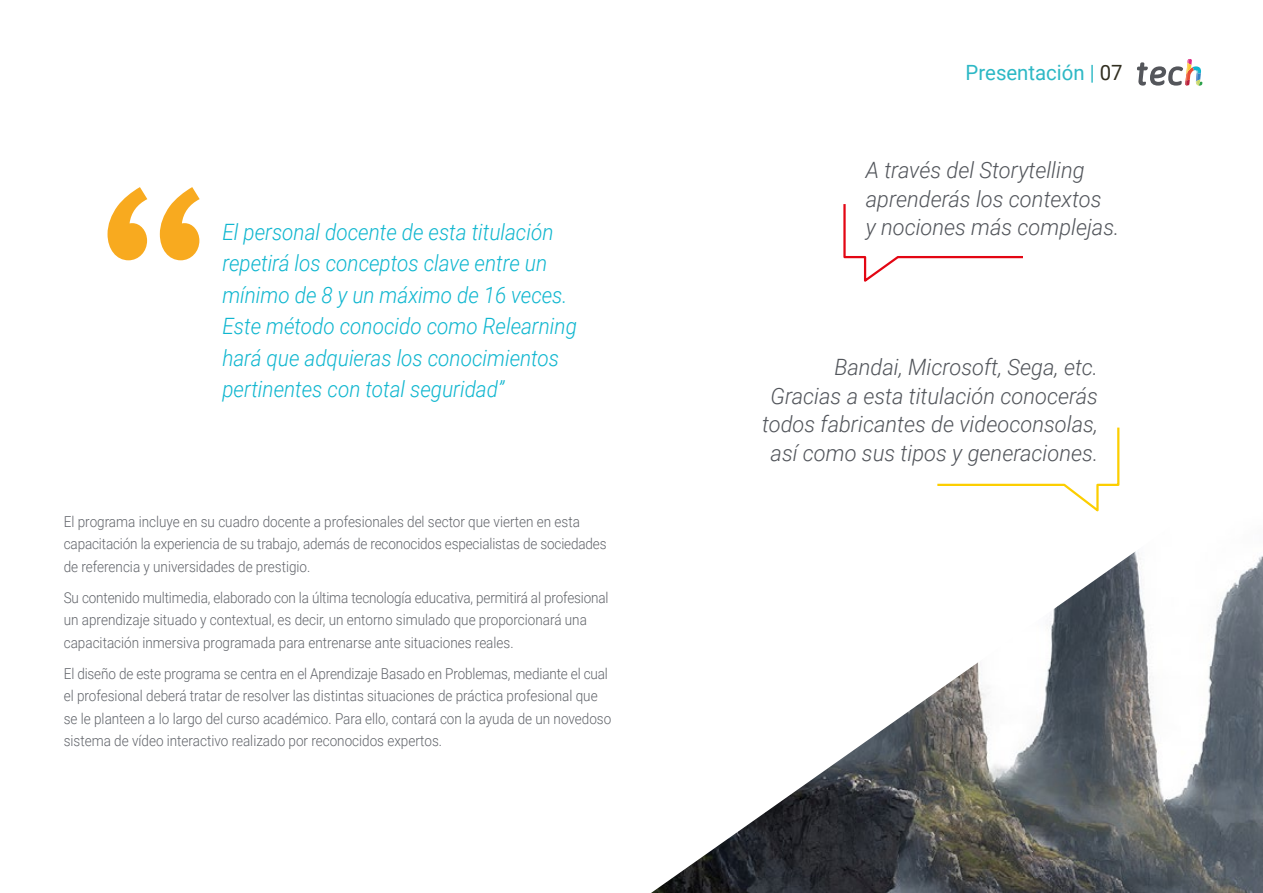
<style>
.page{position:relative;width:1263px;height:893px;background:#fff}
.page>*{position:absolute;margin:0;border:0;box-sizing:border-box;transform-origin:0 0}
.t1{font:italic 300 22.5px/31.5px "Roboto";color:#0fb6cf;scale:.92 1}
.t2{font:italic 300 22.5px/28.5px "Roboto";color:#52555b;text-align:right}
.t3{font:21px "Roboto";color:#2db8c5}
.t4{font:300 15px/22.5px "Roboto";color:#61646a;scale:.9 1}
.s1{color:#312e20}
</style>
<div class="page">
<svg style="left:108px;top:187px;width:92px;height:73px"></svg>
<svg style="left:1117px;top:427px;width:3px;height:34px"></svg>
<svg style="left:843px;top:204px;width:180px;height:78px"></svg>
<svg style="left:1137px;top:59px;width:65px;height:27px"></svg>
<img style="left:651px;top:461px;width:612px;height:432px">
<h1 class="t1" style="left:222px;top:215px;width:387px">El personal docente de esta titulación repetirá los conceptos clave entre un mínimo de 8 y un máximo de 16 veces.<br>Este método conocido como Relearning hará que adquieras los conocimientos pertinentes con total seguridad”</h1>
<p class="t4" style="left:64px;top:510px;width:605px">El programa incluye en su cuadro docente a profesionales del sector que vierten en esta capacitación la experiencia de su trabajo, además de reconocidos especialistas de sociedades de referencia y universidades de prestigio.</p>
<p class="t4" style="left:64px;top:586px;width:607px">Su contenido multimedia, elaborado con la última tecnología educativa, permitirá al profesional un aprendizaje situado y contextual, es decir, un entorno simulado que proporcionará una capacitación inmersiva programada para entrenarse ante situaciones reales.</p>
<p class="t4" style="left:64px;top:662px;width:610px">El diseño de este programa se centra en el Aprendizaje Basado en Problemas, mediante el cual el profesional deberá tratar de resolver las distintas situaciones de práctica profesional que se le planteen a lo largo del curso académico. Para ello, contará con la ayuda de un novedoso sistema de vídeo interactivo realizado por reconocidos expertos.</p>
<h2 class="t3" style="left:966px;top:57px;width:159px">Presentación | <span class="s1">07</span></h2>
<h1 class="t2" style="left:866px;top:155px;width:255px;text-align:left">A través del Storytelling aprenderás los contextos<br>y nociones más complejas.</h1>
<h1 class="t2" style="left:762px;top:352px;width:338px">Bandai, Microsoft, Sega, etc.<br>Gracias a esta titulación conocerás todos fabricantes de videoconsolas, así como sus tipos y generaciones.</h1>
</div>
